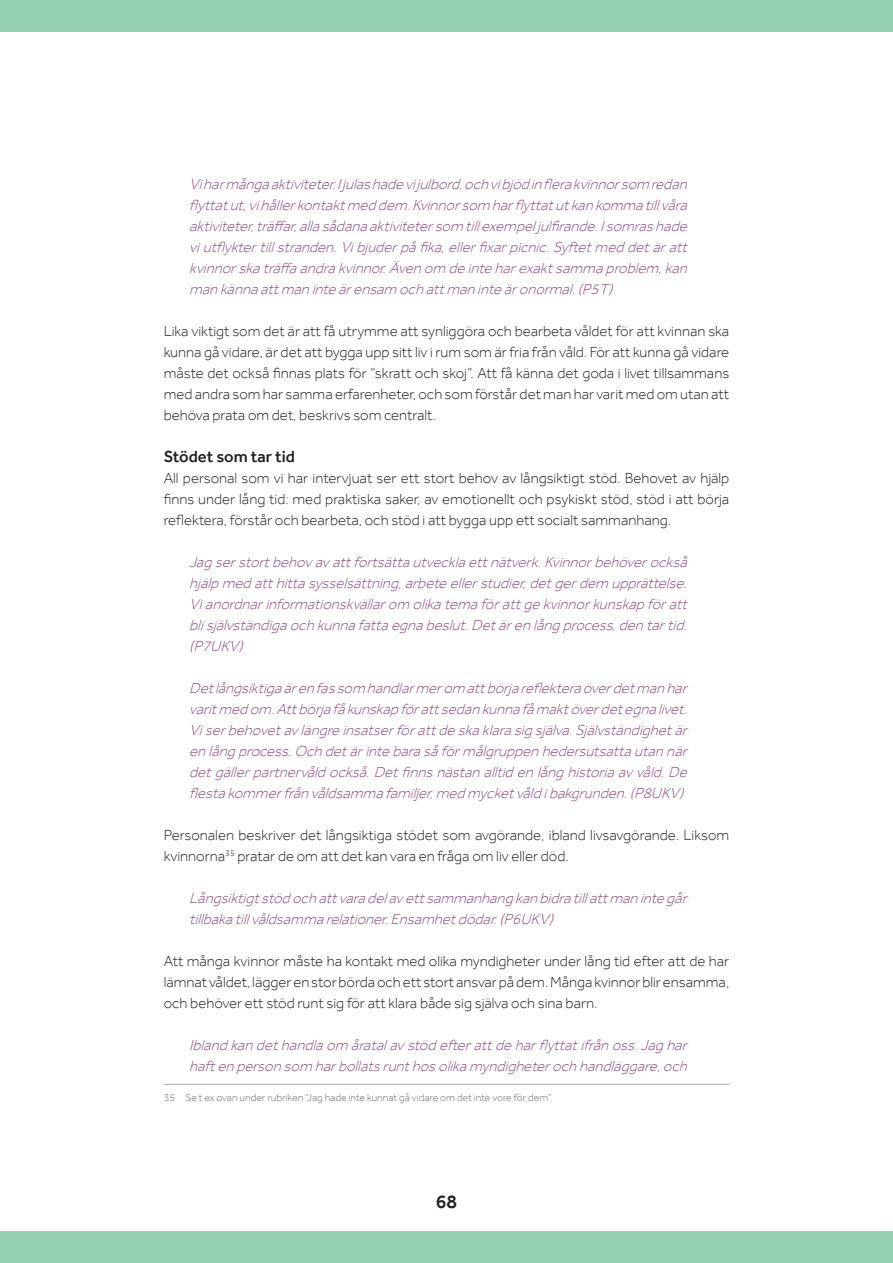
<style>
.page{position:relative;width:893px;height:1263px;background:#fff}
.page>*{position:absolute;margin:0;border:0;box-sizing:border-box;transform-origin:0 0}
.t1{font:500 19.5px "Effra";color:#231f20}
.t2{font:500 16.5px "Effra";color:#231f20}
.t3{font:italic 300 15px/21px "Effra";color:#8b4d81;text-align:justify}
.t4{font:300 15px/21px "Effra";color:#231f20;text-align:justify}
.t5{font:300 10.5px "Effra";color:#6c6d70}
</style>
<div class="page">
<div style="left:0;top:0;width:893px;height:32px;background:#93d1b2"></div>
<div style="left:0;top:1231px;width:893px;height:32px;background:#93d1b2"></div>
<hr style="left:164px;top:1084px;width:565px;height:1px;background:#a8a9ad">
<p class="t3" style="left:189px;top:173px;width:507px">Viharmångaaktiviteter.Ijulashadevijulbord,ochvibjödinflerakvinnorsomredan flyttatut,vihållerkontaktmeddem.Kvinnorsomharflyttatutkankommatillvåra aktiviteter,träffar,allasådanaaktivitetersomtillexempeljulfirande.Isomrashade viutflyktertillstranden.Vibjuderpåfika,ellerfixarpicnic.Syftetmeddetäratt kvinnorskaträffaandrakvinnor.Ävenomdeinteharexaktsammaproblem,kan mankännaattmaninteärensamochattmaninteäronormal.(P5T)</p>
<p class="t4" style="left:164px;top:320px;width:567px">Lika viktigt som det är att få utrymme att synliggöra och bearbeta våldet för att kvinnan ska kunna gå vidare, är det att bygga upp sitt liv i rum som är fria från våld. För att kunna gå vidare måste det också finnas plats för “skratt och skoj”. Att få känna det goda i livet tillsammans med andra som har samma erfarenheter, och som förstår det man har varit med om utan att behöva prata om det, beskrivs som centralt.</p>
<p class="t2" style="left:164px;top:446px;width:133px">Stödet som tar tid</p>
<p class="t4" style="left:164px;top:467px;width:567px">All personal som vi har intervjuat ser ett stort behov av långsiktigt stöd. Behovet av hjälp finns under lång tid: med praktiska saker, av emotionellt och psykiskt stöd, stöd i att börja reflektera, förstår och bearbeta, och stöd i att bygga upp ett socialt sammanhang.</p>
<p class="t3" style="left:189px;top:551px;width:507px">Jagserstortbehovavattfortsättautvecklaettnätverk.Kvinnorbehöverockså hjälpmedatthittasysselsättning,arbeteellerstudier,detgerdemupprättelse.<br>Vianordnarinformationskvällaromolikatemaförattgekvinnorkunskapföratt blisjälvständigaochkunnafattaegnabeslut.Detärenlångprocess,dentartid. (P7UKV)</p>
<p class="t3" style="left:189px;top:677px;width:507px">Detlångsiktigaärenfassomhandlarmeromattbörjareflekteraöverdetmanhar varitmedom.Attbörjafåkunskapförattsedankunnafåmaktöverdetegnalivet.<br>Viserbehovetavlängreinsatserförattdeskaklarasigsjälva.Självständighetär enlångprocess.Ochdetärintebarasåförmålgruppenhedersutsattautannär detgällerpartnervåldockså.Detfinnsnästanalltidenlånghistoriaavvåld.De flestakommerfrånvåldsammafamiljer,medmycketvåldibakgrunden.(P8UKV)</p>
<p class="t4" style="left:164px;top:824px;width:567px">Personalen beskriver det långsiktiga stödet som avgörande, ibland livsavgörande. Liksom kvinnorna<sup>35</sup> pratar de om att det kan vara en fråga om liv eller död.</p>
<p class="t3" style="left:189px;top:887px;width:507px">Långsiktigtstödochattvaradelavettsammanhangkanbidratillattmanintegår tillbakatillvåldsammarelationer.Ensamhetdödar.(P6UKV)</p>
<p class="t4" style="left:164px;top:950px;width:567px">Att många kvinnor måste ha kontakt med olika myndigheter under lång tid efter att de har lämnat våldet, lägger en stor börda och ett stort ansvar på dem. Många kvinnor blir ensamma, och behöver ett stöd runt sig för att klara både sig själva och sina barn.</p>
<p class="t3" style="left:189px;top:1034px;width:507px">Iblandkandethandlaomåratalavstödefterattdeharflyttatifrånoss.Jaghar haftenpersonsomharbollatsrunthosolikamyndigheterochhandläggare,och</p>
<p class="t5" style="left:164px;top:1091px;width:391px">35 Se t ex ovan under rubriken “Jag hade inte kunnat gå vidare om det inte vore för dem”.</p>
<h1 class="t1" style="left:436px;top:1190px;width:23px">68</h1>
</div>
